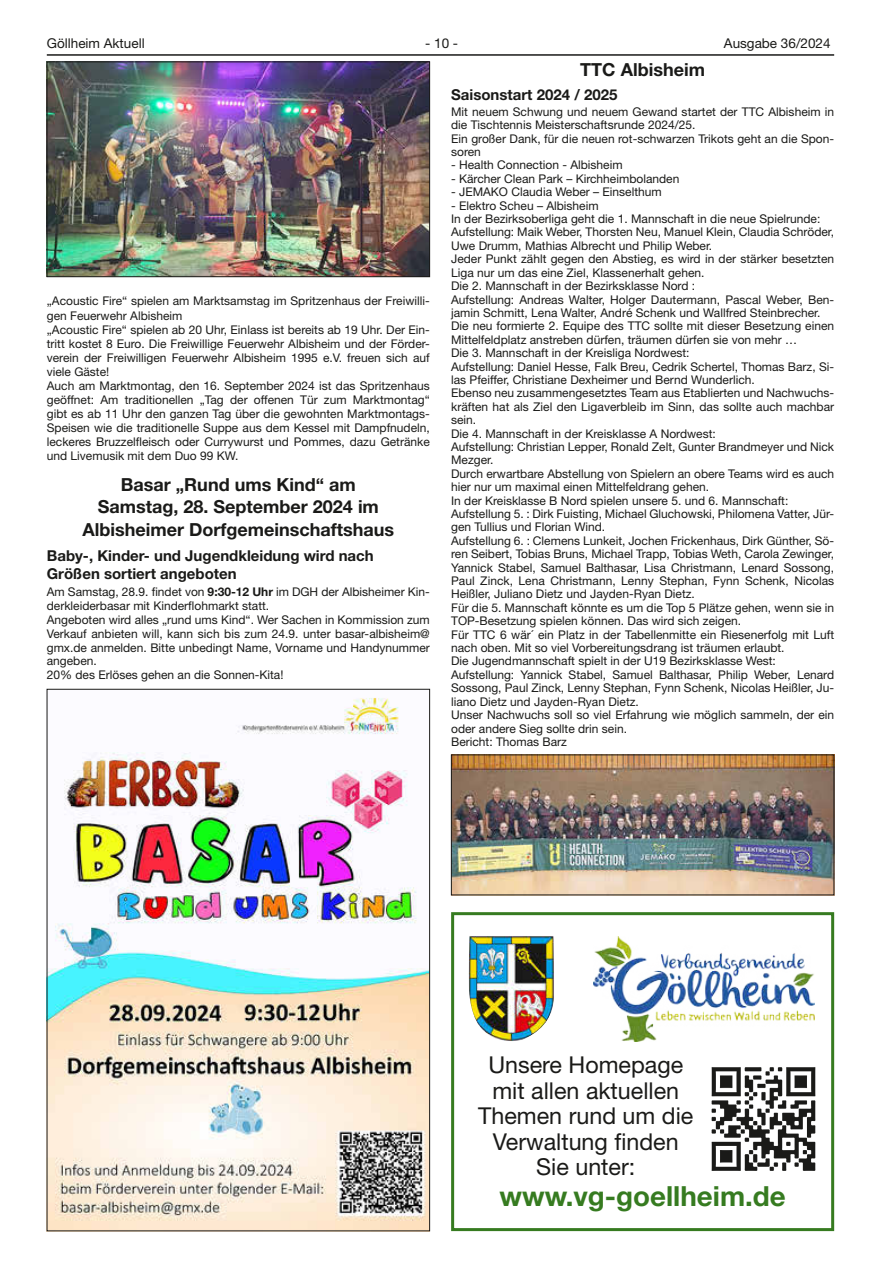
<style>
.page{position:relative;width:881px;height:1263px;background:#fff}
.page>*{position:absolute;margin:0;border:0;box-sizing:border-box;transform-origin:0 0}
.t1{font:700 27.75px "Helvetica Neue LT";color:#367b20}
.t2{font:23.25px/25.7px "Helvetica Neue LT";color:#1a1a18;text-align:center}
.t3{font:700 18px/22.4px "Helvetica Neue LT";color:#1a1a18;text-align:center}
.t4{font:700 15px/18.8px "Helvetica Neue LT";color:#1a1a18}
.t5{font:13.5px "Helvetica Neue LT";color:#1a1a18}
.t6{font:12px/13.4px "Helvetica Neue LT";color:#1a1a18}
.s1{font-weight:700}
</style>
<div class="page">
<hr style="left:47px;top:54px;width:786px;height:2px;background:#1a1a18">
<img style="left:453px;top:757px;width:378px;height:136px">
<img style="left:49px;top:64px;width:378px;height:211px">
<div style="left:47px;top:62px;width:382px;height:215px;border:1px solid #1a1a18"></div>
<img style="left:49px;top:698px;width:378px;height:531px">
<div style="left:451px;top:912px;width:382px;height:319px;border:3px solid #367b20"></div>
<img style="left:711px;top:1067px;width:105px;height:104px">
<img style="left:593px;top:936px;width:220px;height:106px">
<img style="left:468px;top:936px;width:86px;height:105px">
<p class="t5" style="left:47px;top:35px;width:99px">Göllheim Aktuell</p>
<p class="t5" style="left:425px;top:35px;width:35px">- 10 -</p>
<p class="t5" style="left:723px;top:35px;width:108px">Ausgabe 36/2024</p>
<h3 class="t3" style="left:580px;top:58px;width:126px">TTC Albisheim</h3>
<p class="t4" style="left:451px;top:85px;width:168px">Saisonstart 2024 / 2025</p>
<p class="t6" style="left:451px;top:105px;width:384px">Mit neuem Schwung und neuem Gewand startet der TTC Albisheim in die Tischtennis Meisterschaftsrunde 2024/25.<br>Ein großer Dank, für die neuen rot-schwarzen Trikots geht an die Spon&shy;soren</p>
<p class="t6" style="left:451px;top:158px;width:173px">- Health Connection - Albisheim</p>
<p class="t6" style="left:451px;top:172px;width:230px">- Kärcher Clean Park – Kirchheimbolanden</p>
<p class="t6" style="left:451px;top:185px;width:212px">- JEMAKO Claudia Weber – Einselthum</p>
<p class="t6" style="left:451px;top:199px;width:384px">- Elektro Scheu – Albisheim<br>In der Bezirksoberliga geht die 1. Mannschaft in die neue Spielrunde:<br>Aufstellung: Maik Weber, Thorsten Neu, Manuel Klein, Claudia Schröder, Uwe Drumm, Mathias Albrecht und Philip Weber.<br>Jeder Punkt zählt gegen den Abstieg, es wird in der stärker besetzten Liga nur um das eine Ziel, Klassenerhalt gehen.<br>Die 2. Mannschaft in der Bezirksklasse Nord :<br>Aufstellung: Andreas Walter, Holger Dautermann, Pascal Weber, Ben&shy;jamin Schmitt, Lena Walter, André Schenk und Wallfred Steinbrecher.<br>Die neu formierte 2. Equipe des TTC sollte mit dieser Besetzung einen Mittelfeldplatz anstreben dürfen, träumen dürfen sie von mehr …<br>Die 3. Mannschaft in der Kreisliga Nordwest:<br>Aufstellung: Daniel Hesse, Falk Breu, Cedrik Schertel, Thomas Barz, Si&shy;las Pfeiffer, Christiane Dexheimer und Bernd Wunderlich.<br>Ebenso neu zusammengesetztes Team aus Etablierten und Nachwuchs&shy;kräften hat als Ziel den Ligaverbleib im Sinn, das sollte auch machbar sein.<br>Die 4. Mannschaft in der Kreisklasse A Nordwest:<br>Aufstellung: Christian Lepper, Ronald Zelt, Gunter Brandmeyer und Nick Mezger.<br>Durch erwartbare Abstellung von Spielern an obere Teams wird es auch hier nur um maximal einen Mittelfeldrang gehen.<br>In der Kreisklasse B Nord spielen unsere 5. und 6. Mannschaft:<br>Aufstellung 5. : Dirk Fuisting, Michael Gluchowski, Philomena Vatter, Jür&shy;gen Tullius und Florian Wind.<br>Aufstellung 6. : Clemens Lunkeit, Jochen Frickenhaus, Dirk Günther, Sö&shy;ren Seibert, Tobias Bruns, Michael Trapp, Tobias Weth, Carola Zewinger, Yannick Stabel, Samuel Balthasar, Lisa Christmann, Lenard Sossong, Paul Zinck, Lena Christmann, Lenny Stephan, Fynn Schenk, Nicolas Heißler, Juliano Dietz und Jayden-Ryan Dietz.<br>Für die 5. Mannschaft könnte es um die Top 5 Plätze gehen, wenn sie in TOP-Besetzung spielen können. Das wird sich zeigen.<br>Für TTC 6 wär´ ein Platz in der Tabellenmitte ein Riesenerfolg mit Luft nach oben. Mit so viel Vorbereitungsdrang ist träumen erlaubt.<br>Die Jugendmannschaft spielt in der U19 Bezirksklasse West:<br>Aufstellung: Yannick Stabel, Samuel Balthasar, Philip Weber, Lenard Sossong, Paul Zinck, Lenny Stephan, Fynn Schenk, Nicolas Heißler, Ju&shy;liano Dietz und Jayden-Ryan Dietz.<br>Unser Nachwuchs soll so viel Erfahrung wie möglich sammeln, der ein oder andere Sieg sollte drin sein.<br>Bericht: Thomas Barz</p>
<p class="t6" style="left:47px;top:293px;width:384px;line-height:15.1px">„Acoustic Fire“ spielen am Marktsamstag im Spritzenhaus der Freiwilli&shy;gen Feuerwehr Albisheim</p>
<p class="t6" style="left:47px;top:323px;width:384px;line-height:14px">„Acoustic Fire“ spielen ab 20 Uhr, Einlass ist bereits ab 19 Uhr. Der Ein&shy;tritt kostet 8 Euro. Die Freiwillige Feuerwehr Albisheim und der Förder&shy;verein der Freiwilligen Feuerwehr Albisheim 1995 e.V. freuen sich auf viele Gäste!<br>Auch am Marktmontag, den 16. September 2024 ist das Spritzenhaus geöffnet: Am traditionellen „Tag der offenen Tür zum Marktmontag“ gibt es ab 11 Uhr den ganzen Tag über die gewohnten Marktmontags-Speisen wie die traditionelle Suppe aus dem Kessel mit Dampfnudeln, leckeres Bruzzelfleisch oder Currywurst und Pommes, dazu Getränke und Livemusik mit dem Duo 99 KW.</p>
<h3 class="t3" style="left:82px;top:473px;width:313px">Basar „Rund ums Kind“ am<br>Samstag, 28. September 2024 im<br>Albisheimer Dorfgemeinschaftshaus</h3>
<p class="t4" style="left:47px;top:546px;width:328px">Baby-, Kinder- und Jugendkleidung wird nach<br>Größen sortiert angeboten</p>
<p class="t6" style="left:47px;top:584px;width:384px;line-height:14px">Am Samstag, 28.9. findet von <span class="s1">9:30-12 Uhr</span> im DGH der Albisheimer Kin&shy;derkleiderbasar mit Kinderflohmarkt statt.<br>Angeboten wird alles „rund ums Kind“. Wer Sachen in Kommission zum Verkauf anbieten will, kann sich bis zum 24.9. unter basar-albisheim@ gmx.de anmelden. Bitte unbedingt Name, Vorname und Handynummer angeben.<br>20% des Erlöses gehen an die Sonnen-Kita!</p>
<h2 class="t2" style="left:478px;top:1051px;width:216px">Unsere Homepage mit allen aktuellen<br>Themen rund um die<br>Verwaltung finden<br>Sie unter:</h2>
<h1 class="t1" style="left:499px;top:1179px;width:288px">www.vg-goellheim.de</h1>
</div>
